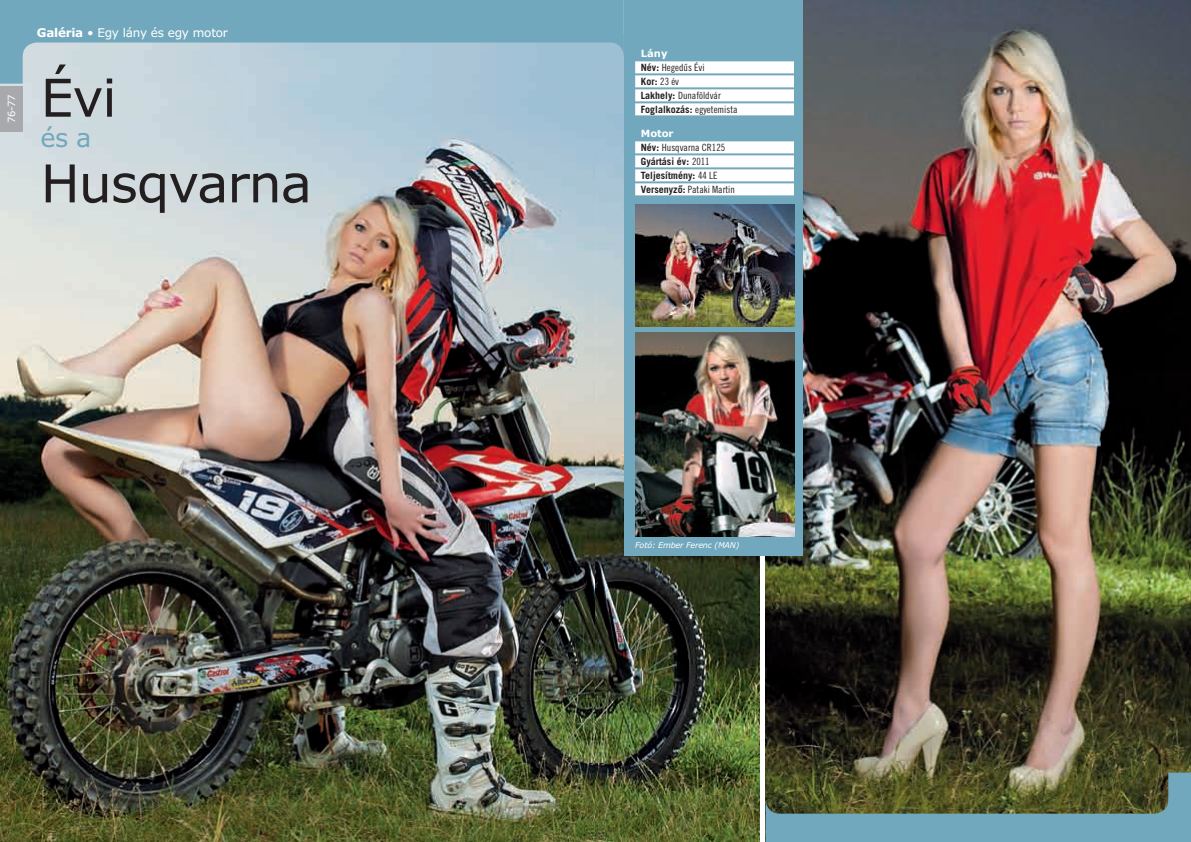
<style>
.page{position:relative;width:1191px;height:842px;background:#fff}
.page>*{position:absolute;margin:0;border:0;box-sizing:border-box;transform-origin:0 0}
.t1{font:52.1px "Verdana";letter-spacing:-.02em;color:#231f20}
.t2{font:25.3px "Verdana";color:#72a8bd}
.t3{font:12px "Verdana";letter-spacing:-.02em;color:#fff}
.t4{font:700 10px/14px "Trade Gothic LT Com";color:#231f20}
.t5{font:10px/14px "Trade Gothic LT Com Cn 18";color:#231f20}
.t6{font:10px "Verdana";color:#fff}
.t7{font:italic 8px "Verdana";letter-spacing:-.02em;color:#fff}
.s1{font-weight:700}
.s2{font-family:"Verdana";font-weight:700;color:#fff}
.s3{font-family:"Trade Gothic LT Com";font-weight:700}
.s4{font-family:"Verdana";color:#fff}
.s5{font-family:"Trade Gothic LT Com Cn 18";font-weight:400}
</style>
<div class="page">
<img style="left:0;top:84px;width:760px;height:758px">
<svg style="left:0;top:0;width:595px;height:84px;background:#92b9ca"></svg>
<div style="left:0;top:86px;width:23px;height:46px;background:#a8a9ad"></div>
<img style="left:595px;top:34px;width:1px;height:808px">
<svg style="left:595px;top:0;width:29px;height:84px;background:#87b3c8"></svg>
<img style="left:765px;top:0;width:426px;height:772px">
<div style="left:624px;top:0;width:178px;height:556px;background:#72a8bd"></div>
<div style="left:635px;top:61px;width:159px;height:12px;background:#fff"></div>
<div style="left:635px;top:75px;width:159px;height:12px;background:#fff"></div>
<div style="left:635px;top:89px;width:159px;height:12px;background:#fff"></div>
<div style="left:635px;top:103px;width:159px;height:12px;background:#fff"></div>
<div style="left:635px;top:141px;width:159px;height:12px;background:#fff"></div>
<div style="left:635px;top:155px;width:159px;height:12px;background:#fff"></div>
<div style="left:635px;top:169px;width:159px;height:12px;background:#fff"></div>
<div style="left:635px;top:183px;width:159px;height:12px;background:#fff"></div>
<svg style="left:765px;top:772px;width:426px;height:70px;background:#627a6a"></svg>
<img style="left:635px;top:205px;width:159px;height:122px">
<img style="left:635px;top:332px;width:159px;height:204px">
<p class="t6" style="left:5px;top:123px;width:30px;rotate:-90deg">76-77</p>
<p class="t3" style="left:37px;top:25px;width:193px"><span class="s1">Galéria</span> • Egy lány és egy motor</p>
<p class="t1" style="left:41px;top:65px;width:78px">Évi</p>
<p class="t2" style="left:41px;top:122px;width:52px">és a</p>
<p class="t1" style="left:41px;top:150px;width:273px">Husqvarna</p>
<p class="t5" style="left:641px;top:46px;width:98px"><span class="s2">Lány<br></span><span class="s3">Név:</span> Hegedűs Évi<br><span class="s3">Kor:</span> 23 év<br><span class="s3">Lakhely:</span> Dunaföldvár<br><span class="s3">Foglalkozás:</span> egyetemista</p>
<p class="t4" style="left:641px;top:126px;width:96px"><span class="s4">Motor<br></span>Név: <span class="s5">Husqvarna CR125<br></span>Gyártási év: <span class="s5">2011<br></span>Teljesítmény: <span class="s5">44 LE<br></span>Versenyző: <span class="s5">Pataki Martin</span></p>
<p class="t7" style="left:635px;top:540px;width:106px">Fotó: Ember Ferenc (MAN)</p>
</div>
